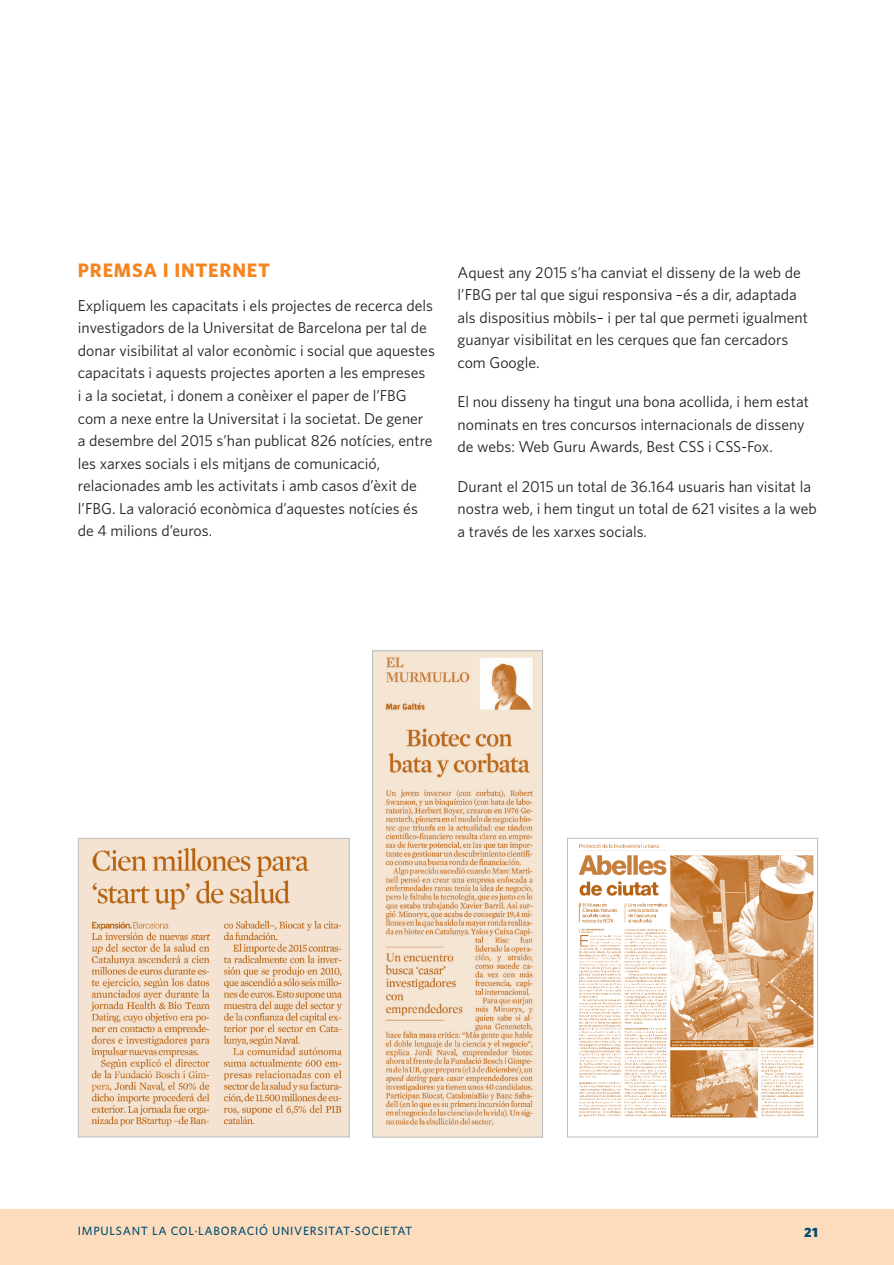
<style>
.page{position:relative;width:894px;height:1265px;background:#fff}
.page>*{position:absolute;margin:0;border:0;box-sizing:border-box;transform-origin:0 0}
._2on_nivell{font:700 19.5px "Whitney";letter-spacing:.04em;color:#f58520}
.Text_general{font:15.75px/22.5px "Whitney";color:#231f20}
.t1{font:900 13.5px "Whitney";color:#014f6e}
.t2{font:500 12px "Whitney";letter-spacing:.06em;color:#014f6e}
</style>
<div class="page">
<div style="left:1px;top:1209px;width:893px;height:55px;background:#fddcbd"></div>
<hr style="left:0;top:1209px;width:1px;height:55px;background:#fddcbd">
<img style="left:80px;top:839px;width:267px;height:296px">
<div style="left:78px;top:837px;width:271px;height:300px;border:1px solid #bcbdc0"></div>
<img style="left:578px;top:843px;width:236px;height:275px">
<div style="left:567px;top:837px;width:251px;height:300px;border:1px solid #bcbdc0"></div>
<img style="left:374px;top:652px;width:167px;height:483px">
<div style="left:372px;top:650px;width:171px;height:487px;border:1px solid #bcbdc0"></div>
<p class="_2on_nivell" style="left:78px;top:257px;width:194px">PREMSA I INTERNET</p>
<p class="Text_general" style="left:78px;top:294px;width:358px">Expliquem les capacitats i els projectes de recerca dels investigadors de la Universitat de Barcelona per tal de donar visibilitat al valor econòmic i social que aquestes capacitats i aquests projectes aporten a les empreses<br>i a la societat, i donem a conèixer el paper de l’FBG com a nexe entre la Universitat i la societat. De gener a desembre del 2015 s’han publicat 826 notícies, entre les xarxes socials i els mitjans de comunicació, relacionades amb les activitats i amb casos d’èxit de l’FBG. La valoració econòmica d’aquestes notícies és de 4 milions d’euros.</p>
<p class="Text_general" style="left:457px;top:260px;width:352px">Aquest any 2015 s’ha canviat el disseny de la web de l’FBG per tal que sigui responsiva –és a dir, adaptada als dispositius mòbils– i per tal que permeti igualment guanyar visibilitat en les cerques que fan cercadors com Google.</p>
<p class="Text_general" style="left:457px;top:390px;width:353px">El nou disseny ha tingut una bona acollida, i hem estat nominats en tres concursos internacionals de disseny de webs: Web Guru Awards, Best CSS i CSS-Fox.</p>
<p class="Text_general" style="left:457px;top:474px;width:361px">Durant el 2015 un total de 36.164 usuaris han visitat la nostra web, i hem tingut un total de 621 visites a la web a través de les xarxes socials.</p>
<p class="t2" style="left:78px;top:1222px;width:336px">IMPULSANT LA COL·LABORACIÓ UNIVERSITAT-SOCIETAT</p>
<p class="t1" style="left:804px;top:1222px;width:15px">21</p>
</div>
